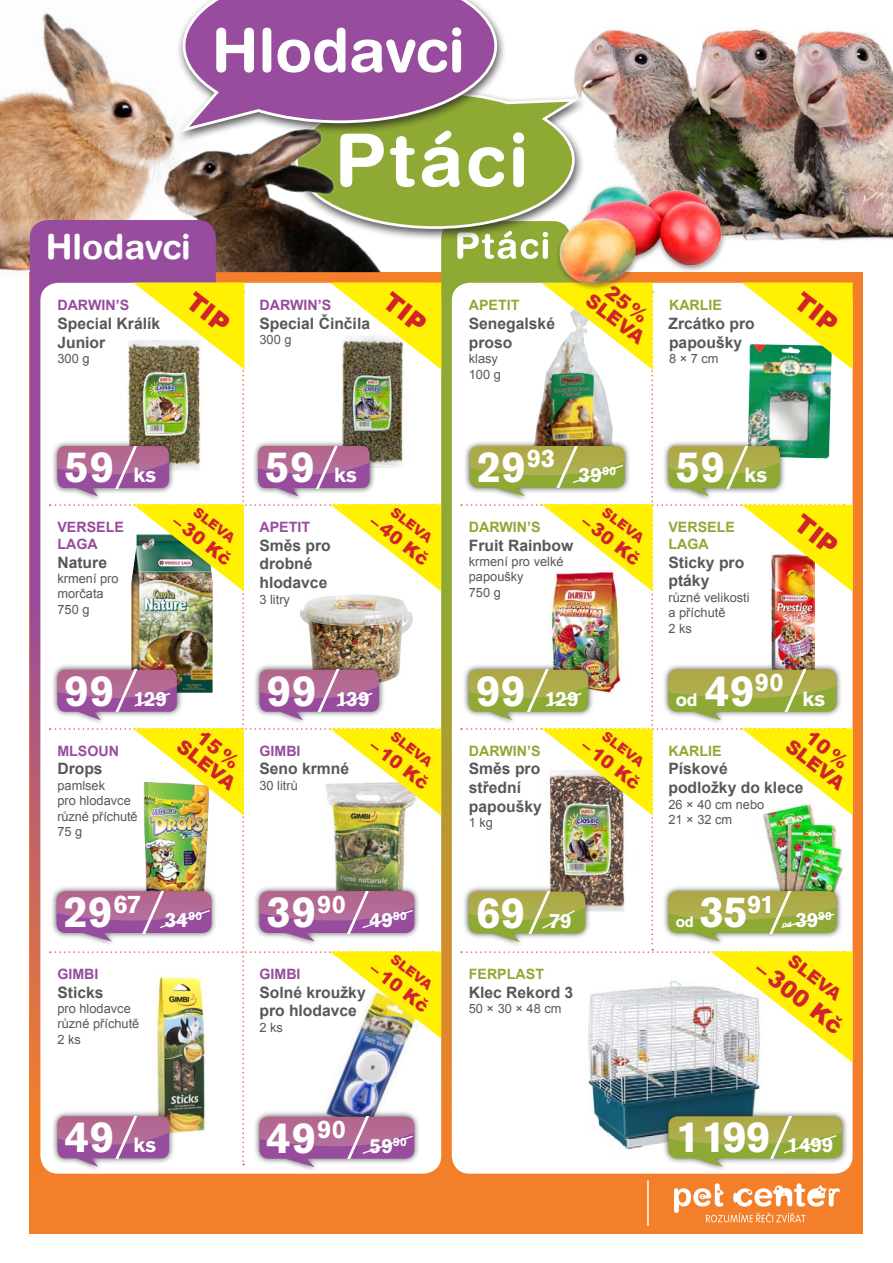
<style>
.page{position:relative;width:893px;height:1263px;background:#fff}
.page>*{position:absolute;margin:0;border:0;box-sizing:border-box;transform-origin:0 0}
.t1{font:700 43.35px "Akzidenz Grotesk Pro";letter-spacing:.02em;color:#fff}
.t2{font:700 43.2px "Akzidenz Grotesk Pro";color:#fff}
.t3{font:700 34.5px "Helvetica Rounded LT";color:#fff}
.t4{font:900 22.95px "Arial";color:#d1232a}
.t5{font:700 20.4px "Akzidenz Grotesk Pro";color:#fff}
.t6{font:900 18.9px "Arial";color:#d1232a}
.t7{font:900 18px "Arial";color:#d1232a}
.t8{font:700 18px "Akzidenz Grotesk Pro";color:#fff}
.t9{font:900 17.25px "Arial";color:#d1232a}
.t10{font:700 15.6px/18.8px "Arial";color:#57585a}
.t11{font:700 15px "Akzidenz Grotesk Pro";color:#fff}
.t12{font:700 14.25px/17.1px "Arial";color:#974c9d}
.t13{font:700 14.25px/17.1px "Arial";color:#8eaa34}
.t14{font:900 13.5px "Arial";color:#d1232a}
.t15{font:12.9px/15.5px "Arial";color:#57585a}
.t16{font:700 7.65px "Akzidenz Grotesk Pro";color:#fff}
.s1{font-size:20.4px}
.s2{font-size:43.35px}
</style>
<div class="page">
<img style="left:0;top:12px;width:152px;height:271px">
<img style="left:585px;top:28px;width:308px;height:213px">
<div style="left:30px;top:272px;width:833px;height:961px;background:#f47f2a"></div>
<svg style="left:441px;top:259px;width:112px;height:915px;background:#aca036"></svg>
<div style="left:452px;top:283px;width:401px;height:891px;background:#fff;border-radius:18px"></div>
<svg style="left:674px;top:1183px;width:166px;height:39px"></svg>
<hr style="left:647px;top:1180px;width:2px;height:46px;background:#fff">
<svg style="left:178px;top:0;width:407px;height:259px"></svg>
<img style="left:141px;top:97px;width:294px;height:175px">
<svg style="left:30px;top:220px;width:186px;height:952px;background:#a5548a"></svg>
<div style="left:40px;top:283px;width:401px;height:891px;background:#fff;border-radius:18px"></div>
<img style="left:0;top:182px;width:8px;height:101px">
<img style="left:588px;top:1063px;width:173px;height:86px">
<div style="left:662px;top:1110px;width:186px;height:62px;background:#231f20;opacity:.75"></div>
<svg style="left:668px;top:1115px;width:174px;height:52px;background:#abb461"></svg>
<img style="left:553px;top:123px;width:182px;height:160px">
<img style="left:50px;top:283px;width:391px;height:884px">
<img style="left:461px;top:283px;width:392px;height:780px">
<h3 class="t3" style="left:46px;top:225px;width:147px">Hlodavci</h3>
<p class="t12" style="left:57px;top:297px;width:73px">DARWIN ’S</p>
<p class="t10" style="left:57px;top:315px;width:104px">Special Králík<br>Junior</p>
<p class="t15" style="left:57px;top:351px;width:34px">300 g</p>
<p class="t12" style="left:259px;top:297px;width:73px">DARWIN ’S</p>
<p class="t10" style="left:259px;top:315px;width:112px">Special Činčila</p>
<p class="t15" style="left:259px;top:332px;width:34px">300 g</p>
<p class="t13" style="left:469px;top:297px;width:48px">Apetit</p>
<p class="t10" style="left:469px;top:315px;width:88px">Senegalské proso</p>
<p class="t15" style="left:469px;top:351px;width:34px">klasy<br>100 g</p>
<p class="t6" style="left:597px;top:287px;width:70px;rotate:38deg">SLEVA</p>
<p class="t13" style="left:669px;top:297px;width:55px">Karlie</p>
<p class="t10" style="left:669px;top:315px;width:88px">Zrcátko pro papoušky</p>
<p class="t15" style="left:669px;top:351px;width:51px">8 × 7 cm</p>
<h1 class="t1" style="left:65px;top:439px;width:93px">59 <span class="s1">ks</span></h1>
<h1 class="t1" style="left:265px;top:439px;width:93px">59 <span class="s1">ks</span></h1>
<h1 class="t1" style="left:477px;top:439px;width:79px">29<sup>93</sup></h1>
<h3 class="t5" style="left:579px;top:461px;width:39px">39<sup>90</sup></h3>
<h1 class="t1" style="left:676px;top:439px;width:93px">59 <span class="s1">ks</span></h1>
<p class="t12" style="left:57px;top:519px;width:68px">Versele<br>Laga</p>
<p class="t10" style="left:57px;top:553px;width:51px">Nature</p>
<p class="t15" style="left:57px;top:571px;width:63px">krmení pro morčata<br>750 g</p>
<p class="t14" style="left:201px;top:502px;width:50px;rotate:38deg">SLEVA</p>
<p class="t7" style="left:183px;top:509px;width:71px;rotate:38deg">–30 Kč</p>
<p class="t12" style="left:259px;top:519px;width:48px">Apetit</p>
<p class="t10" style="left:259px;top:536px;width:73px">Směs pro drobné hlodavce</p>
<p class="t15" style="left:259px;top:591px;width:32px">3 litry</p>
<p class="t14" style="left:398px;top:502px;width:50px;rotate:38deg">SLEVA</p>
<p class="t7" style="left:380px;top:509px;width:71px;rotate:38deg">–40 Kč</p>
<p class="t13" style="left:469px;top:519px;width:73px">DARWIN ’S</p>
<p class="t10" style="left:469px;top:536px;width:106px">Fruit Rainbow</p>
<p class="t15" style="left:469px;top:554px;width:96px">krmení pro velké papoušky<br>750 g</p>
<p class="t14" style="left:610px;top:502px;width:50px;rotate:38deg">SLEVA</p>
<p class="t7" style="left:592px;top:509px;width:71px;rotate:38deg">–30 Kč</p>
<p class="t13" style="left:668px;top:519px;width:68px">Versele<br>Laga</p>
<p class="t10" style="left:668px;top:553px;width:77px">Sticky pro ptáky</p>
<p class="t15" style="left:668px;top:590px;width:83px">různé velikosti a příchutě<br>2 ks</p>
<h3 class="t5" style="left:65px;top:685px;width:104px"><span class="s2">99</span> 129</h3>
<h3 class="t5" style="left:267px;top:685px;width:104px"><span class="s2">99</span> 139</h3>
<h3 class="t5" style="left:476px;top:685px;width:104px"><span class="s2">99</span> 129</h3>
<p class="t8" style="left:676px;top:688px;width:24px">od</p>
<h1 class="t1" style="left:705px;top:662px;width:80px">49<sup>90</sup></h1>
<h3 class="t5" style="left:803px;top:685px;width:24px">ks</h3>
<p class="t12" style="left:57px;top:742px;width:32px">Mlsou</p>
<p class="t12" style="left:109px;top:742px;width:12px">n</p>
<p class="t10" style="left:57px;top:760px;width:47px">Drops</p>
<p class="t15" style="left:57px;top:778px;width:82px">pamlsek<br>pro hlodavce různé příchutě<br>75 g</p>
<h1 class="t1" style="left:64px;top:884px;width:79px">29<sup>67</sup></h1>
<p class="t12" style="left:57px;top:966px;width:41px">GIMBI</p>
<p class="t10" style="left:57px;top:983px;width:48px">Sticks</p>
<p class="t15" style="left:57px;top:1001px;width:83px">pro hlodavce různé příchutě<br>2 ks</p>
<p class="t14" style="left:398px;top:726px;width:50px;rotate:38deg">SLEVA</p>
<p class="t14" style="left:610px;top:726px;width:50px;rotate:38deg">SLEVA</p>
<p class="t6" style="left:188px;top:733px;width:70px;rotate:38deg">SLEVA</p>
<p class="t6" style="left:797px;top:733px;width:70px;rotate:38deg">SLEVA</p>
<p class="t7" style="left:380px;top:733px;width:71px;rotate:38deg">–10 Kč</p>
<p class="t7" style="left:592px;top:733px;width:71px;rotate:38deg">–10 Kč</p>
<p class="t13" style="left:469px;top:742px;width:73px">DARWIN ’S</p>
<p class="t10" style="left:469px;top:760px;width:75px">Směs pro střední papoušky</p>
<p class="t15" style="left:469px;top:815px;width:26px">1 kg</p>
<p class="t12" style="left:259px;top:742px;width:41px">GIMBI</p>
<p class="t10" style="left:259px;top:760px;width:91px">Seno krmné</p>
<p class="t15" style="left:259px;top:778px;width:40px">30 litrů</p>
<p class="t13" style="left:668px;top:742px;width:55px">Karlie</p>
<p class="t10" style="left:668px;top:760px;width:137px">Pískové<br>podložky do klece</p>
<p class="t15" style="left:668px;top:796px;width:97px">26 × 40 cm nebo<br>21 × 32 cm</p>
<h3 class="t5" style="left:165px;top:907px;width:39px">34<sup>90</sup></h3>
<h1 class="t1" style="left:267px;top:884px;width:81px">39<sup>90</sup></h1>
<h3 class="t5" style="left:369px;top:907px;width:39px">49<sup>90</sup></h3>
<p class="t14" style="left:398px;top:949px;width:50px;rotate:38deg">SLEVA</p>
<p class="t7" style="left:380px;top:956px;width:71px;rotate:38deg">–10 Kč</p>
<p class="t12" style="left:259px;top:966px;width:41px">GIMBI</p>
<p class="t10" style="left:259px;top:983px;width:108px">Solné kroužky pro hlodavce</p>
<p class="t15" style="left:259px;top:1020px;width:25px">2 ks</p>
<h1 class="t1" style="left:476px;top:884px;width:97px">69 <span class="s1">79</span></h1>
<p class="t13" style="left:469px;top:966px;width:58px">Ferplast</p>
<p class="t10" style="left:469px;top:983px;width:106px">Klec Rekord 3</p>
<p class="t15" style="left:469px;top:1001px;width:94px">50 × 30 × 48 cm</p>
<h2 class="t2" style="left:699px;top:884px;width:76px">35<sup>91</sup></h2>
<p class="t11" style="left:676px;top:912px;width:20px">od</p>
<p class="t16" style="left:783px;top:919px;width:11px">od</p>
<h3 class="t5" style="left:795px;top:907px;width:38px">39<sup>90</sup></h3>
<p class="t9" style="left:798px;top:949px;width:64px;rotate:38deg">SLEVA</p>
<h3 class="t4" style="left:769px;top:952px;width:105px;rotate:38deg">– 300 Kč</h3>
<h1 class="t1" style="left:65px;top:1109px;width:93px">49 <span class="s1">ks</span></h1>
<h1 class="t1" style="left:267px;top:1109px;width:81px">49<sup>90</sup></h1>
<h3 class="t5" style="left:369px;top:1132px;width:39px">59<sup>90</sup></h3>
<h1 class="t1" style="left:676px;top:1109px;width:159px">1199 <span class="s1">1499</span></h1>
</div>
